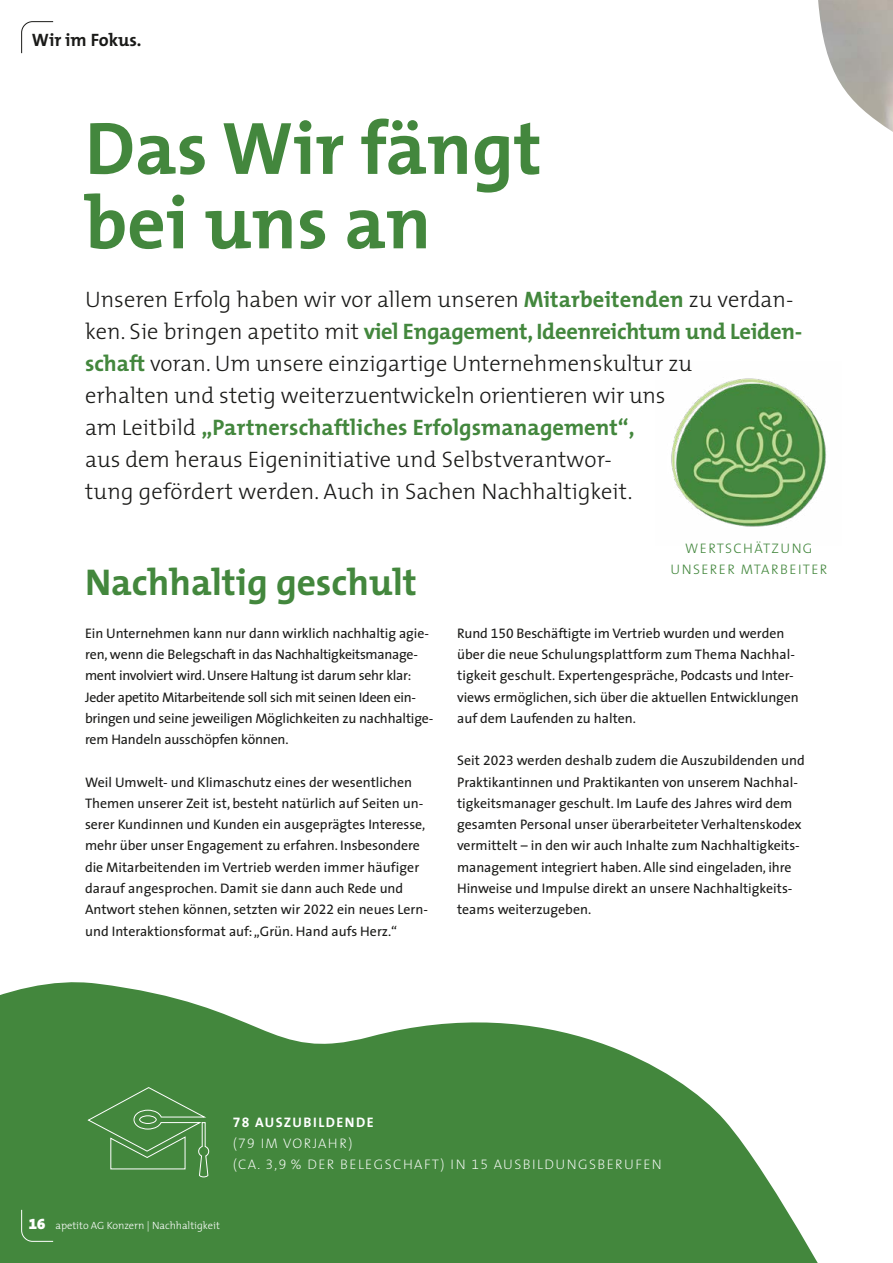
<style>
.page{position:relative;width:893px;height:1263px;background:#fff}
.page>*{position:absolute;margin:0;border:0;box-sizing:border-box;transform-origin:0 0}
.t1{font:700 75px/74.4px "The Mix";color:#43873d}
.t2{font:700 37.5px "The Mix";color:#43873d}
.t3{font:300 22.5px/32px "The Mix";color:#1a1a18}
.t4{font:700 18px "The Mix";color:#1a1a18}
.t5{font:13.8px/21.3px "The Sans";color:#1a1a18}
.t6{font:13.8px/21.3px "The Sans";letter-spacing:-.02em;color:#1a1a18}
.t7{font:200 13.8px/21px "The Mix";letter-spacing:.1em;color:#fff}
.t8{font:300 13.8px/21.3px "The Mix";letter-spacing:.1em;color:#43873d;text-align:center}
.t9{font:300 10.5px "The Mix";color:#fff}
.s1{font-weight:700;color:#43873d}
.s2{font-family:"The Sans Expert"}
.s3{font-family:"The Mix Bold Expert";font-weight:400}
.s4{font-weight:700}
.s5{font-family:"The Mix Extra Light Expert";font-weight:400}
.s6{font-family:"The Mix Black Expert";font-weight:400;font-size:15px}
</style>
<div class="page">
<svg style="left:0;top:982px;width:818px;height:281px;fill:#43873d"></svg>
<img style="left:818px;top:0;width:75px;height:132px">
<img style="left:671px;top:378px;width:155px;height:149px">
<svg style="left:87px;top:1087px;width:122px;height:91px;background:#508f4a"></svg>
<svg style="left:21px;top:21px;width:33px;height:33px"></svg>
<svg style="left:21px;top:1209px;width:33px;height:33px"></svg>
<h3 class="t4" style="left:32px;top:25px;width:111px">Wir im Fokus.</h3>
<h1 class="t1" style="left:85px;top:109px;width:458px">Das Wir fängt bei uns an</h1>
<p class="t3" style="left:85px;top:283px;width:719px">Unseren Erfolg haben wir vor allem unseren <span class="s1">Mitarbeitenden</span> zu verdan&shy;ken. Sie bringen apetito mit <span class="s1">viel Engagement, Ideenreichtum und Leiden&shy;schaft</span> voran. Um unsere einzigartige Unternehmenskultur zu<br>erhalten und stetig weiterzuentwickeln orientieren wir uns<br>am Leitbild <span class="s1">„Partnerschaftliches Erfolgsmanagement“,<br></span>aus dem heraus Eigeninitiative und Selbstverantwor-<br>tung gefördert werden. Auch in Sachen Nachhaltigkeit.</p>
<p class="t8" style="left:670px;top:537px;width:159px">WERTSCHÄTZUNG<br>UNSERER MTARBEITER</p>
<h2 class="t2" style="left:85px;top:551px;width:333px">Nachhaltig geschult</h2>
<p class="t6" style="left:85px;top:622px;width:350px">Ein Unternehmen kann nur dann wirklich nachhaltig agie&shy;ren, wenn die Belegschaft in das Nachhaltigkeitsmanage&shy;ment involviert wird. Unsere Haltung ist darum sehr klar:<br>Jeder apetito Mitarbeitende soll sich mit seinen Ideen ein&shy;bringen und seine jeweiligen Möglichkeiten zu nachhaltige&shy;rem Handeln ausschöpfen können.</p>
<p class="t5" style="left:85px;top:771px;width:343px">Weil Umwelt- und Klimaschutz eines der wesentlichen Themen unserer Zeit ist, besteht natürlich auf Seiten un&shy;serer Kundinnen und Kunden ein ausgeprägtes Interesse, mehr über unser Engagement zu erfahren. Insbesondere die Mitarbeitenden im Vertrieb werden immer häufiger darauf angesprochen. Damit sie dann auch Rede und Antwort stehen können, setzten wir <span class="s2">2022</span> ein neues Lern&shy;und Interaktionsformat auf: „Grün. Hand aufs Herz.“</p>
<p class="t5" style="left:457px;top:622px;width:343px">Rund <span class="s2">150</span> Beschäftigte im Vertrieb wurden und werden über die neue Schulungsplattform zum Thema Nachhal&shy;tigkeit geschult. Expertengespräche, Podcasts und Inter&shy;views ermöglichen, sich über die aktuellen Entwicklungen auf dem Laufenden zu halten.</p>
<p class="t5" style="left:457px;top:750px;width:349px">Seit <span class="s2">2023</span> werden deshalb zudem die Auszubildenden und Praktikantinnen und Praktikanten von unserem Nachhal&shy;tigkeitsmanager geschult. Im Laufe des Jahres wird dem gesamten Personal unser überarbeiteter Verhaltenskodex vermittelt – in den wir auch Inhalte zum Nachhaltigkeits&shy;management integriert haben. Alle sind eingeladen, ihre Hinweise und Impulse direkt an unsere Nachhaltigkeits&shy;teams weiterzugeben.</p>
<p class="t7" style="left:233px;top:1112px;width:431px"><span class="s3">78</span> <span class="s4">AUSZUBILDENDE<br></span>(<span class="s5">79</span> IM VORJAHR)<br>(CA. <span class="s5">3,9</span> % DER BELEGSCHAFT) IN <span class="s5">15</span> AUSBILDUNGSBERUFEN</p>
<p class="t9" style="left:29px;top:1217px;width:193px"><span class="s6">16</span> apetito AG Konzern | Nachhaltigkeit</p>
</div>
